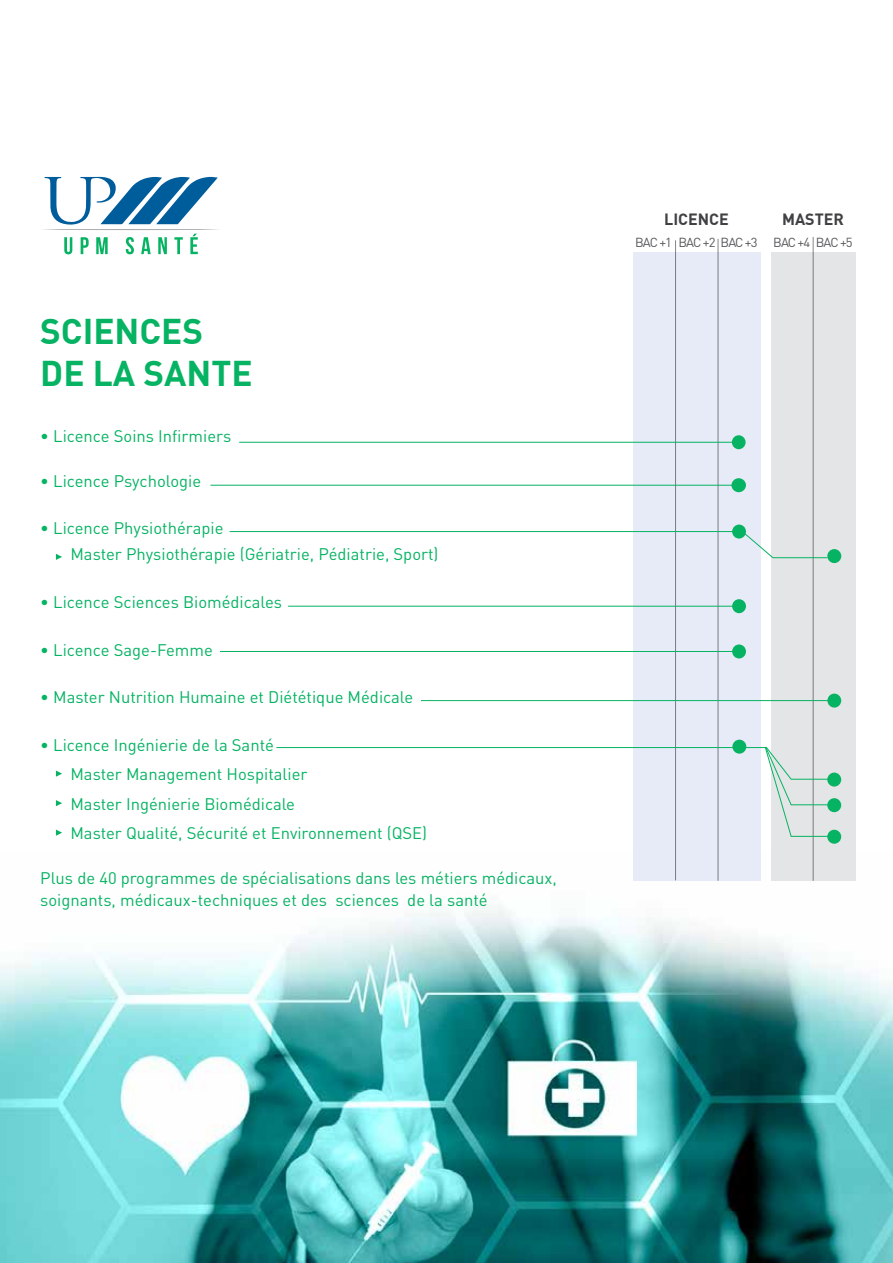
<style>
.page{position:relative;width:893px;height:1263px;background:#fff}
.page>*{position:absolute;margin:0;border:0;box-sizing:border-box;transform-origin:0 0}
.t1{font:700 35.1px/42px "DIN Pro";color:#06b363}
.t2{font:16.65px/29.5px "DIN Pro";color:#06b363}
.t3{font:700 16.05px "DIN Pro";color:#414042}
.t4{font:13.05px "DIN Pro";letter-spacing:-.075em;color:#58595b}
</style>
<div class="page">
<img style="left:0;top:850px;width:893px;height:413px">
<div style="left:770px;top:252px;width:85px;height:628px;background:#e4e5e6"></div>
<hr style="left:813px;top:237px;width:1px;height:644px;background:#000">
<div style="left:633px;top:252px;width:127px;height:628px;background:#e6ebf7"></div>
<hr style="left:675px;top:240px;width:1px;height:640px;background:#000">
<hr style="left:718px;top:239px;width:1px;height:642px;background:#000">
<svg style="left:56px;top:554px;width:6px;height:6px"></svg>
<svg style="left:56px;top:770px;width:6px;height:7px"></svg>
<svg style="left:56px;top:800px;width:6px;height:6px"></svg>
<svg style="left:56px;top:829px;width:6px;height:7px"></svg>
<hr style="left:276px;top:747px;width:490px;height:1px;background:#06b363">
<div style="left:732px;top:740px;width:14px;height:14px;background:#06b363;border-radius:50%"></div>
<div style="left:827px;top:772px;width:14px;height:14px;background:#06b363;border-radius:50%"></div>
<div style="left:827px;top:798px;width:14px;height:14px;background:#06b363;border-radius:50%"></div>
<div style="left:827px;top:830px;width:14px;height:14px;background:#06b363;border-radius:50%"></div>
<svg style="left:764px;top:746px;width:70px;height:91px"></svg>
<hr style="left:230px;top:531px;width:509px;height:1px;background:#06b363">
<div style="left:732px;top:525px;width:14px;height:13px;background:#06b363;border-radius:50%"></div>
<hr style="left:210px;top:485px;width:528px;height:1px;background:#06b363">
<div style="left:731px;top:478px;width:15px;height:14px;background:#06b363;border-radius:50%"></div>
<hr style="left:288px;top:606px;width:451px;height:1px;background:#06b363">
<div style="left:732px;top:599px;width:14px;height:14px;background:#06b363;border-radius:50%"></div>
<hr style="left:220px;top:651px;width:519px;height:1px;background:#06b363">
<div style="left:732px;top:644px;width:14px;height:14px;background:#06b363;border-radius:50%"></div>
<svg style="left:43px;top:177px;width:175px;height:77px"></svg>
<hr style="left:421px;top:700px;width:417px;height:1px;background:#06b363">
<div style="left:827px;top:694px;width:14px;height:14px;background:#06b363;border-radius:50%"></div>
<svg style="left:739px;top:528px;width:88px;height:31px"></svg>
<div style="left:827px;top:549px;width:14px;height:14px;background:#06b363;border-radius:50%"></div>
<hr style="left:239px;top:442px;width:499px;height:1px;background:#06b363">
<div style="left:732px;top:435px;width:14px;height:14px;background:#06b363;border-radius:50%"></div>
<h1 class="t1" style="left:40px;top:309px;width:214px">SCIENCES<br>DE LA SANTE</h1>
<p class="t2" style="left:40px;top:421px;width:192px">• Licence Soins Infirmiers</p>
<p class="t2" style="left:40px;top:465px;width:163px">• Licence Psychologie</p>
<p class="t2" style="left:70px;top:514px;width:370px;line-height:25.8px;text-indent:-30px">• Licence Physiothérapie<br>Master Physiothérapie (Gériatrie, Pédiatrie, Sport)</p>
<p class="t2" style="left:40px;top:586px;width:243px">• Licence Sciences Biomédicales</p>
<p class="t2" style="left:40px;top:634px;width:174px">• Licence Sage-Femme</p>
<p class="t2" style="left:40px;top:682px;width:374px">• Master Nutrition Humaine et Diététique Médicale</p>
<p class="t2" style="left:70px;top:729px;width:358px;text-indent:-30px">• Licence Ingénierie de la Santé<br>Master Management Hospitalier<br>Master Ingénierie Biomédicale<br>Master Qualité, Sécurité et Environnement (QSE)</p>
<p class="t2" style="left:40px;top:866px;width:518px;line-height:22.2px">Plus de 40 programmes de spécialisations dans les métiers médicaux, soignants, médicaux-techniques et des sciences de la santé</p>
<p class="t3" style="left:664px;top:208px;width:66px">LICENCE</p>
<p class="t3" style="left:782px;top:208px;width:63px">MASTER</p>
<p class="t4" style="left:635px;top:234px;width:219px">BAC +1 BAC +2 BAC +3 BAC +4 BAC +5</p>
</div>
